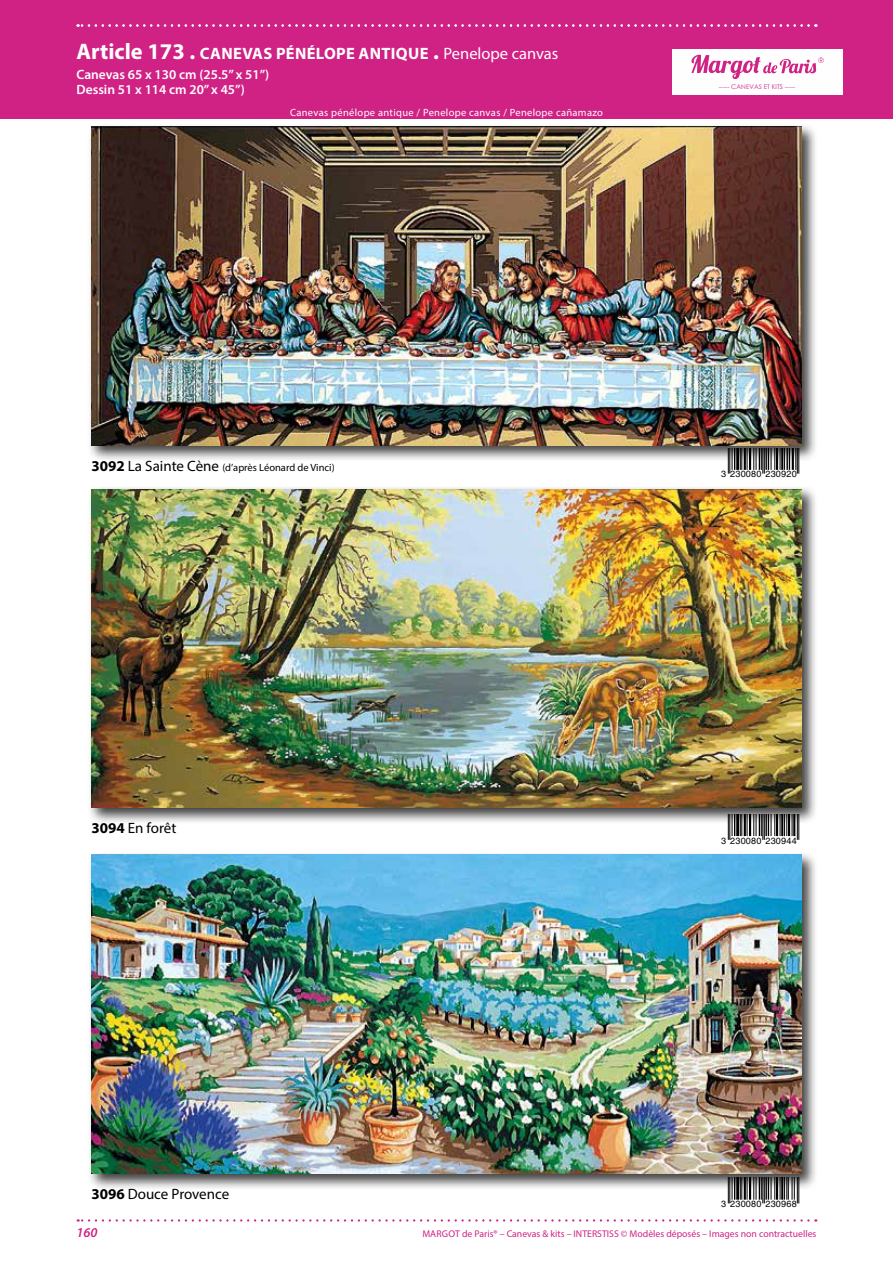
<style>
.page{position:relative;width:893px;height:1263px;background:#fff}
.page>*{position:absolute;margin:0;border:0;box-sizing:border-box;transform-origin:0 0}
.t1{font:700 16.5px "Myriad Pro";letter-spacing:.02em;color:#fff}
.t2{font:15px "Myriad Pro";letter-spacing:-.005em;color:#000}
.t3{font:600 13.5px/15px "Myriad Pro";color:#fff}
.t4{font:italic 600 13.5px "Myriad Pro";color:#d02185}
.t5{font:10.5px "Myriad Pro";letter-spacing:.03em;color:#fff}
.t6{font:10.5px "Myriad Pro";color:#000}
.t7{font:9.75px "Myriad Pro";color:#d02185}
.t8{font:9px "Helvetica";letter-spacing:.025em;color:#000}
.t9{font:6.45px "Century Gothic";color:#d02185}
.s1{font-size:22.5px}
.s2{font-weight:400}
.s3{font-weight:700;font-size:15px}
.s4{font-size:15px}
.s5{font-weight:700}
</style>
<div class="page">
<div style="left:0;top:0;width:893px;height:119px;background:#d02185"></div>
<svg style="left:78px;top:1219px;width:730px;height:2px"></svg>
<svg style="left:77px;top:24px;width:732px;height:3px"></svg>
<div style="left:672px;top:49px;width:170px;height:45px;background:#fefefe"></div>
<svg style="left:691px;top:55px;width:133px;height:24px"></svg>
<div style="left:88px;top:123px;width:730px;height:339px;background:#000;opacity:.75"></div>
<img style="left:91px;top:126px;width:710px;height:319px">
<svg style="left:728px;top:448px;width:71px;height:26px"></svg>
<div style="left:88px;top:485px;width:730px;height:340px;background:#000;opacity:.75"></div>
<img style="left:91px;top:489px;width:710px;height:319px">
<svg style="left:728px;top:814px;width:71px;height:26px"></svg>
<div style="left:88px;top:851px;width:730px;height:339px;background:#000;opacity:.75"></div>
<img style="left:91px;top:855px;width:710px;height:319px">
<svg style="left:728px;top:1178px;width:71px;height:25px"></svg>
<h1 class="t1" style="left:77px;top:43px;width:483px"><span class="s1">Article 173 .</span> CANEVAS PÉNÉLOPE ANTIQUE <span class="s1">.</span> <span class="s2">Penelope canvas</span></h1>
<h3 class="t3" style="left:77px;top:66px;width:194px">Canevas 65 x 130 cm (25.5’’ x 51’’)<br>Dessin 51 x 114 cm 20’’ x 45’’)</h3>
<p class="t5" style="left:290px;top:106px;width:314px">Canevas pénélope antique / Penelope canvas / Penelope cañamazo</p>
<p class="t9" style="left:719px;top:82px;width:78px">----- CANEVAS ET KITS -----</p>
<p class="t6" style="left:91px;top:461px;width:245px"><span class="s3">3092</span> <span class="s4">La Sainte Cène</span> (d’après Léonard de Vinci)</p>
<p class="t8" style="left:721px;top:469px;width:77px">3 230080 230920</p>
<h2 class="t2" style="left:91px;top:819px;width:86px"><span class="s5">3094</span> En forêt</h2>
<p class="t8" style="left:721px;top:835px;width:77px">3 230080 230944</p>
<h2 class="t2" style="left:91px;top:1185px;width:139px"><span class="s5">3096</span> Douce Provence</h2>
<p class="t8" style="left:721px;top:1198px;width:77px">3 230080 230968</p>
<h3 class="t4" style="left:77px;top:1224px;width:23px">160</h3>
<p class="t7" style="left:422px;top:1228px;width:396px">MARGOT de Paris® – Canevas &amp; kits – INTERSTISS © Modèles déposés – Images non contractuelles</p>
</div>
